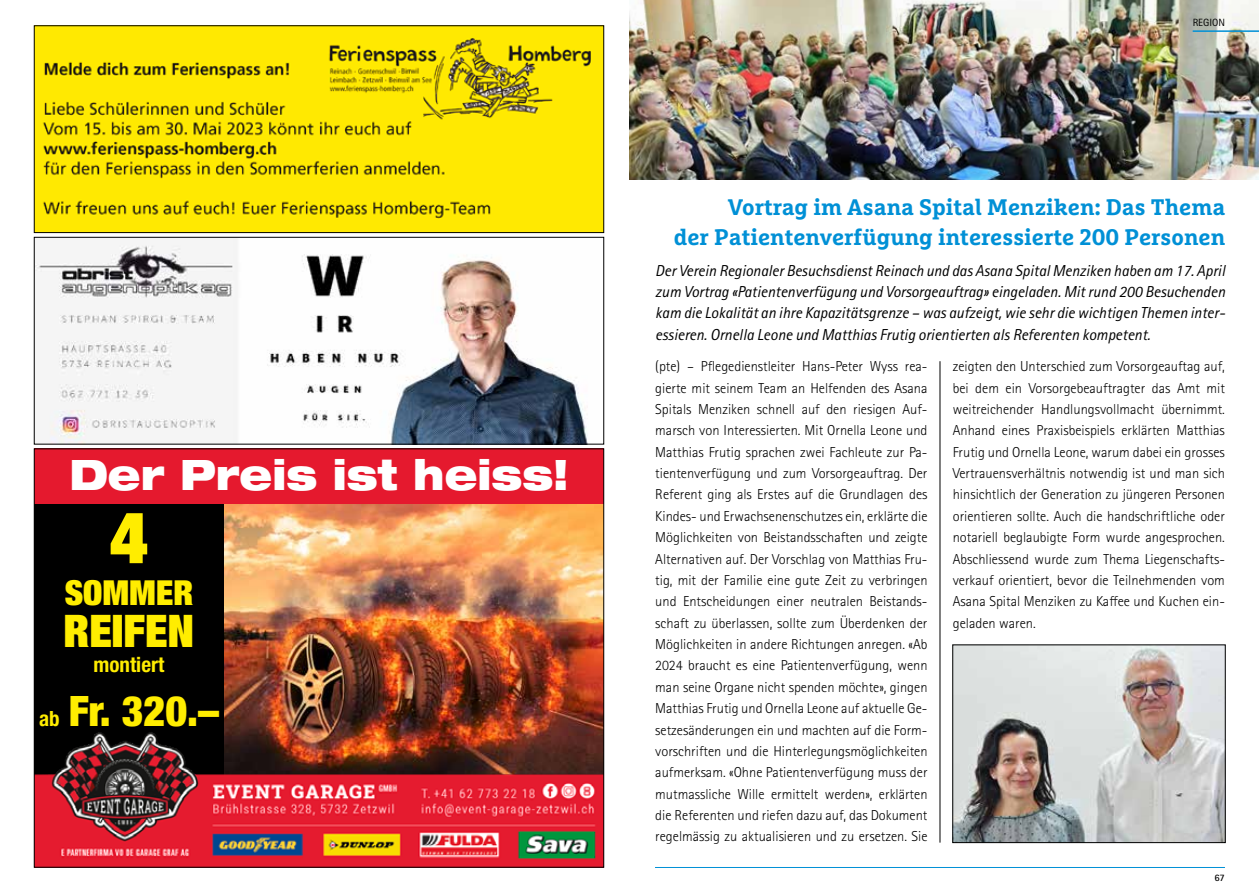
<style>
.page{position:relative;width:1259px;height:893px;background:#fff}
.page>*{position:absolute;margin:0;border:0;box-sizing:border-box;transform-origin:0 0}
.t1{font:900 condensed 72px "Helvetica Neue LT Std";color:#ffed00}
.t2{font:900 condensed 45px "Helvetica Neue LT Std";color:#ffed00}
.t3{font:900 expanded 42px "Helvetica Neue LT Std";color:#fff;scale:.9 1}
.t4{font:900 condensed 42px "Helvetica Neue LT Std";color:#ffed00}
.t5{font:900 condensed 34.5px "Helvetica Neue LT Std";color:#ffed00}
.t6{font:700 22.5px/30px "Marselis Slab Pro";color:#0090d6;text-align:right}
.t7{font:700 condensed 21px "Helvetica Neue LT Std";color:#ffed00}
.t8{font:italic 15.9px/21.3px "Rotis Sans Serif Std";color:#000;text-align:justify}
.t9{font:300 14.4px/21.3px "Rotis Sans Serif Std";color:#000;text-align:justify}
.t10{font:10.5px "Rotis Sans Serif Std";color:#000}
.t11{font:700 9.9px "Rotis Sans Serif Std";color:#000}
.s1{font-weight:700;font-size:21px}
</style>
<div class="page">
<div style="left:34px;top:504px;width:191px;height:271px;background:#000"></div>
<img style="left:225px;top:504px;width:377px;height:222px">
<div style="left:34px;top:449px;width:570px;height:55px;background:#e5192e"></div>
<img style="left:36px;top:726px;width:566px;height:139px">
<img style="left:36px;top:239px;width:552px;height:203px">
<div style="left:34px;top:237px;width:570px;height:207px;border:1px solid #000"></div>
<img style="left:36px;top:28px;width:566px;height:203px">
<div style="left:34px;top:26px;width:570px;height:207px;border:1px solid #000"></div>
<img style="left:629px;top:0;width:630px;height:180px">
<hr style="left:939px;top:361px;width:1px;height:482px;background:#000">
<img style="left:954px;top:647px;width:269px;height:194px">
<div style="left:952px;top:645px;width:273px;height:198px;border:1px solid #000"></div>
<hr style="left:1192px;top:30px;width:67px;height:2px;background:#0090d6">
<hr style="left:655px;top:867px;width:570px;height:1px;background:#0090d6">
<h3 class="t3" style="left:69px;top:448px;width:556px">Der Preis ist heiss!</h3>
<h1 class="t1" style="left:110px;top:491px;width:39px">4</h1>
<h3 class="t5" style="left:65px;top:570px;width:130px">SOMMER</h3>
<h2 class="t2" style="left:64px;top:602px;width:132px">REIFEN</h2>
<h3 class="t7" style="left:94px;top:652px;width:72px">montiert</h3>
<h3 class="t4" style="left:39px;top:685px;width:182px"><span class="s1">ab</span> Fr. 320.–</h3>
<p class="t10" style="left:1192px;top:16px;width:34px">REGION</p>
<h3 class="t6" style="left:674px;top:192px;width:553px">Vortrag im Asana Spital Menziken: Das Thema<br>der Patientenverfügung interessierte 200 Personen</h3>
<p class="t8" style="left:655px;top:260px;width:571px">Der Verein Regionaler Besuchsdienst Reinach und das Asana Spital Menziken haben am 17. April zum Vortrag «Patientenverfügung und Vorsorgeauftrag» eingeladen. Mit rund 200 Besuchenden kam die Lokalität an ihre Kapazitätsgrenze – was aufzeigt, wie sehr die wichtigen Themen inter&shy;essieren. Ornella Leone und Matthias Frutig orientierten als Referenten kompetent.</p>
<p class="t9" style="left:655px;top:356px;width:274px">(pte) – Pflegedienstleiter Hans-Peter Wyss rea&shy;gierte mit seinem Team an Helfenden des Asana Spitals Menziken schnell auf den riesigen Auf&shy;marsch von Interessierten. Mit Ornella Leone und Matthias Frutig sprachen zwei Fachleute zur Pa&shy;tientenverfügung und zum Vorsorgeauftrag. Der Referent ging als Erstes auf die Grundlagen des Kindes- und Erwachsenenschutzes ein, erklärte die Möglichkeiten von Beistandsschaften und zeigte Alternativen auf. Der Vorschlag von Matthias Fru&shy;tig, mit der Familie eine gute Zeit zu verbringen und Entscheidungen einer neutralen Beistands&shy;schaft zu überlassen, sollte zum Überdenken der Möglichkeiten in andere Richtungen anregen. «Ab 2024 braucht es eine Patientenverfügung, wenn man seine Organe nicht spenden möchte», gingen Matthias Frutig und Ornella Leone auf aktuelle Ge&shy;setzesänderungen ein und machten auf die Form&shy;vorschriften und die Hinterlegungsmöglichkeiten aufmerksam. «Ohne Patientenverfügung muss der mutmassliche Wille ermittelt werden», erklärten die Referenten und riefen dazu auf, das Dokument regelmässig zu aktualisieren und zu ersetzen. Sie</p>
<p class="t9" style="left:952px;top:356px;width:274px">zeigten den Unterschied zum Vorsorgeauftag auf, bei dem ein Vorsorgebeauftragter das Amt mit weitreichender Handlungsvollmacht übernimmt.<br>Anhand eines Praxisbeispiels erklärten Matthias Frutig und Ornella Leone, warum dabei ein grosses Vertrauensverhältnis notwendig ist und man sich hinsichtlich der Generation zu jüngeren Personen orientieren sollte. Auch die handschriftliche oder notariell beglaubigte Form wurde angesprochen.<br>Abschliessend wurde zum Thema Liegenschafts&shy;verkauf orientiert, bevor die Teilnehmenden vom Asana Spital Menziken zu Kaffee und Kuchen ein&shy;geladen waren.</p>
<p class="t11" style="left:1214px;top:871px;width:12px">67</p>
</div>
